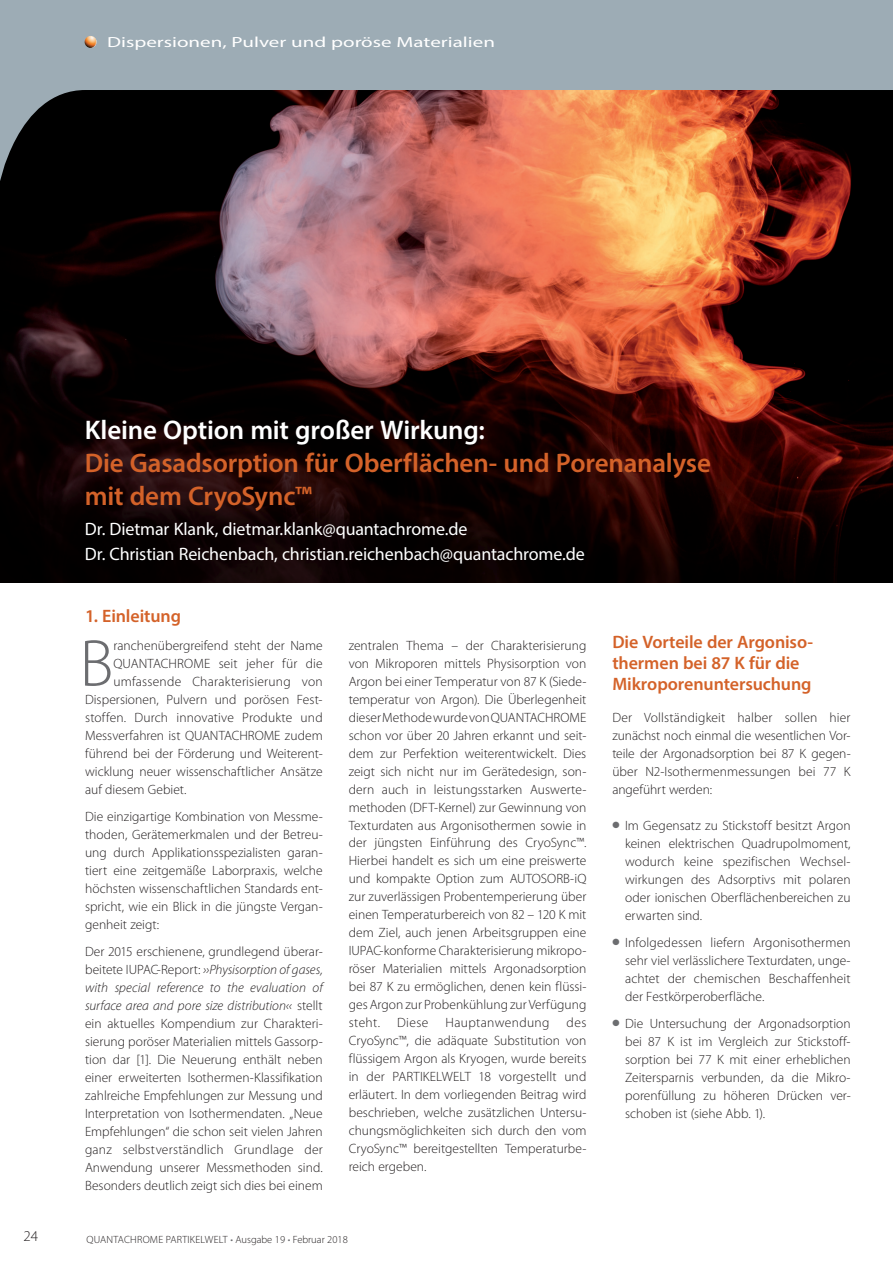
<style>
.page{position:relative;width:893px;height:1263px;background:#fff}
.page>*{position:absolute;margin:0;border:0;box-sizing:border-box;transform-origin:0 0}
.t1{font:300 66.9px "Myriad Pro";color:#6c6d70}
.t2{font:600 27px/33px "Myriad Pro";letter-spacing:-.005em;color:#d46229}
.t3{font:600 27px "Myriad Pro";letter-spacing:-.005em;color:#fff}
.t4{font:18px/25.2px "Myriad Pro";letter-spacing:-.01em;color:#fff}
.t5{font:600 18px/21px "Myriad Pro";letter-spacing:-.005em;color:#d46229}
.t6{font:300 15px "Myriad Pro";color:#231f20}
.t7{font:14.7px "Myriad Pro";color:#fff;scale:1.43 1}
.t8{font:300 13.5px/18px "Myriad Pro";letter-spacing:.005em;color:#231f20;text-align:justify}
.t9{font:300 10.5px "Myriad Pro";letter-spacing:.01em;color:#231f20}
.s1{font-style:italic}
.s2{color:#6c6d70}
</style>
<div class="page">
<img style="left:0;top:187px;width:892px;height:396px">
<svg style="left:0;top:0;width:893px;height:187px;background:#8a7774"></svg>
<svg style="left:85px;top:36px;width:12px;height:12px"></svg>
<p class="t7" style="left:107px;top:33px;width:273px">Dispersionen, Pulver und poröse Materialien</p>
<h2 class="t3" style="left:85px;top:413px;width:402px">Kleine Option mit großer Wirkung:</h2>
<h2 class="t2" style="left:85px;top:446px;width:628px">Die Gasadsorption für Oberflächen- und Porenanalyse mit dem CryoSync™</h2>
<h3 class="t4" style="left:85px;top:516px;width:502px">Dr. Dietmar Klank, dietmar.klank@quantachrome.de<br>Dr. Christian Reichenbach, christian.reichenbach@quantachrome.de</h3>
<h3 class="t5" style="left:85px;top:605px;width:97px">1. Einleitung</h3>
<h1 class="t1" style="left:80px;top:623px;width:35px">B</h1>
<p class="t8" style="left:113px;top:636px;width:211px">ranchenübergreifend steht der Name<br>QUANTACHROME</p>
<p class="t8" style="left:219px;top:654px;width:106px">seit jeher für die</p>
<p class="t8" style="left:113px;top:672px;width:211px">umfassende Charakterisierung von</p>
<p class="t8" style="left:85px;top:690px;width:239px">Dispersionen, Pulvern und porösen Fest-</p>
<p class="t8" style="left:85px;top:708px;width:239px">stoffen. Durch innovative Produkte und</p>
<p class="t8" style="left:85px;top:726px;width:118px">Messverfahren ist QUANTACHROME</p>
<p class="t8" style="left:85px;top:726px;width:239px;text-indent:200px">zudem führend bei der Förderung und Weiterent&shy;wicklung neuer wissenschaftlicher Ansätze auf diesem Gebiet.</p>
<p class="t8" style="left:85px;top:807px;width:239px">Die einzigartige Kombination von Messme&shy;thoden, Gerätemerkmalen und der Betreu&shy;ung durch Applikationsspezialisten garan&shy;tiert eine zeitgemäße Laborpraxis, welche höchsten wissenschaftlichen Standards ent&shy;spricht, wie ein Blick in die jüngste Vergan&shy;genheit zeigt:</p>
<p class="t8" style="left:85px;top:942px;width:239px">Der 2015 erschienene, grundlegend überar&shy;beitete IU PAC-R</p>
<p class="t8" style="left:85px;top:960px;width:239px;text-indent:83px">eport: <span class="s1">››Physisorption of gases, with special reference to the evaluation of surface area and pore size distribution‹‹</span> stellt ein aktuelles Kompendium zur Charakteri&shy;sierung poröser Materialien mittels Gassorp&shy;tion dar [1]. Die Neuerung enthält neben einer erweiterten Isothermen-Klassifikation zahlreiche Empfehlungen zur Messung und I nterpretation von Isothermendaten. „Neue Empfehlungen“ die schon seit vielen Jahren ganz selbstverständlich Grundlage der Anwendung unserer Messmethoden sind.<br>Besonders deutlich zeigt sich dies bei einem</p>
<p class="t8" style="left:349px;top:636px;width:239px;text-align:left">zentralen Thema – der Charakterisierung von Mikroporen mittels Physisorption von Argon bei einer Temperatur von 87 K (Siede&shy;temperatur von Argon). Die Überlegenheit dieser Methode wurde von QUANTACHROME<br>schon vor über 20 Jahren erkannt und seit&shy;dem zur Perfektion weiterentwickelt. Dies zeigt sich nicht nur im Gerätedesign, son&shy;dern auch in leistungsstarken Auswerte&shy;methoden (DFT-Kernel) zur Gewinnung von Texturdaten aus Argonisothermen sowie in der jüngsten Einführung des CryoSync™.<br>H ierbei handelt es sich um eine preiswerte und kompakte Option zum AUTO</p>
<p class="t8" style="left:349px;top:870px;width:239px;text-indent:192px">SORB-iQ zur zuverlässigen Probentemperierung über einen Temperaturbereich von 82 – 120 K mit dem Ziel, auch jenen Arbeitsgruppen eine IU PAC-konforme Charakterisierung mikropo&shy;röser Materialien mittels Argonadsorption bei 87 K zu ermöglichen, denen kein flüssi&shy;ges Argon zur Probenkühlung zur Verfügung steht.</p>
<p class="t8" style="left:349px;top:1014px;width:239px;text-indent:218px">des CryoSync™, die adäquate Substitution von flüssigem Argon als Kryogen, wurde bereits in der PARTI</p>
<p class="t8" style="left:397px;top:1014px;width:33px">Diese</p>
<p class="t8" style="left:445px;top:1014px;width:106px">Hauptanwendung</p>
<p class="t8" style="left:349px;top:1068px;width:239px;text-indent:74px">KELWELT 18 vorgestellt und erläutert. In dem vorliegenden Beitrag wird beschrieben, welche zusätzlichen Untersu&shy;chungsmöglichkeiten sich durch den vom CryoSync™ bereitgestellten Temperaturbe&shy;reich ergeben.</p>
<p class="t6" style="left:24px;top:1227px;width:16px">24</p>
<p class="t9" style="left:87px;top:1233px;width:263px">Quantachrome PartiKELWELT <span class="s2">•</span> Ausgabe 19 <span class="s2">•</span> Februar 2018</p>
<h3 class="t5" style="left:612px;top:631px;width:201px">Die Vorteile der Argoniso&shy;thermen bei 87 K für die<br>Mikroporenuntersuchung</h3>
<p class="t8" style="left:612px;top:708px;width:240px">Der Vollständigkeit halber sollen hier zunächst noch einmal die wesentlichen Vor&shy;teile der Argonadsorption bei 87 K gegen&shy;über N2-Isothermenmessungen bei 77 K angeführt werden:</p>
<p class="t8" style="left:625px;top:816px;width:227px;text-indent:-13px"><span class="s2">●</span> I m Gegensatz zu Stickstoff besitzt Argon keinen elektrischen Quadrupolmoment, wodurch keine spezifischen Wechsel&shy;wirkungen des Adsorptivs mit polaren oder ionischen Oberflächenbereichen zu erwarten sind.</p>
<p class="t8" style="left:625px;top:933px;width:227px;text-indent:-13px"><span class="s2">●</span> I nfolgedessen liefern Argonisothermen sehr viel verlässlichere Texturdaten, unge&shy;achtet der chemischen Beschaffenheit der Festkörperoberfläche.</p>
<p class="t8" style="left:625px;top:1014px;width:227px;text-indent:-13px"><span class="s2">●</span> Die Untersuchung der Argonadsorption bei 87 K ist im Vergleich zur Stickstoff&shy;sorption bei 77 K mit einer erheblichen Zeitersparnis verbunden, da die Mikro&shy;porenfüllung zu höheren Drücken ver&shy;schoben ist (siehe Abb. 1).</p>
</div>
